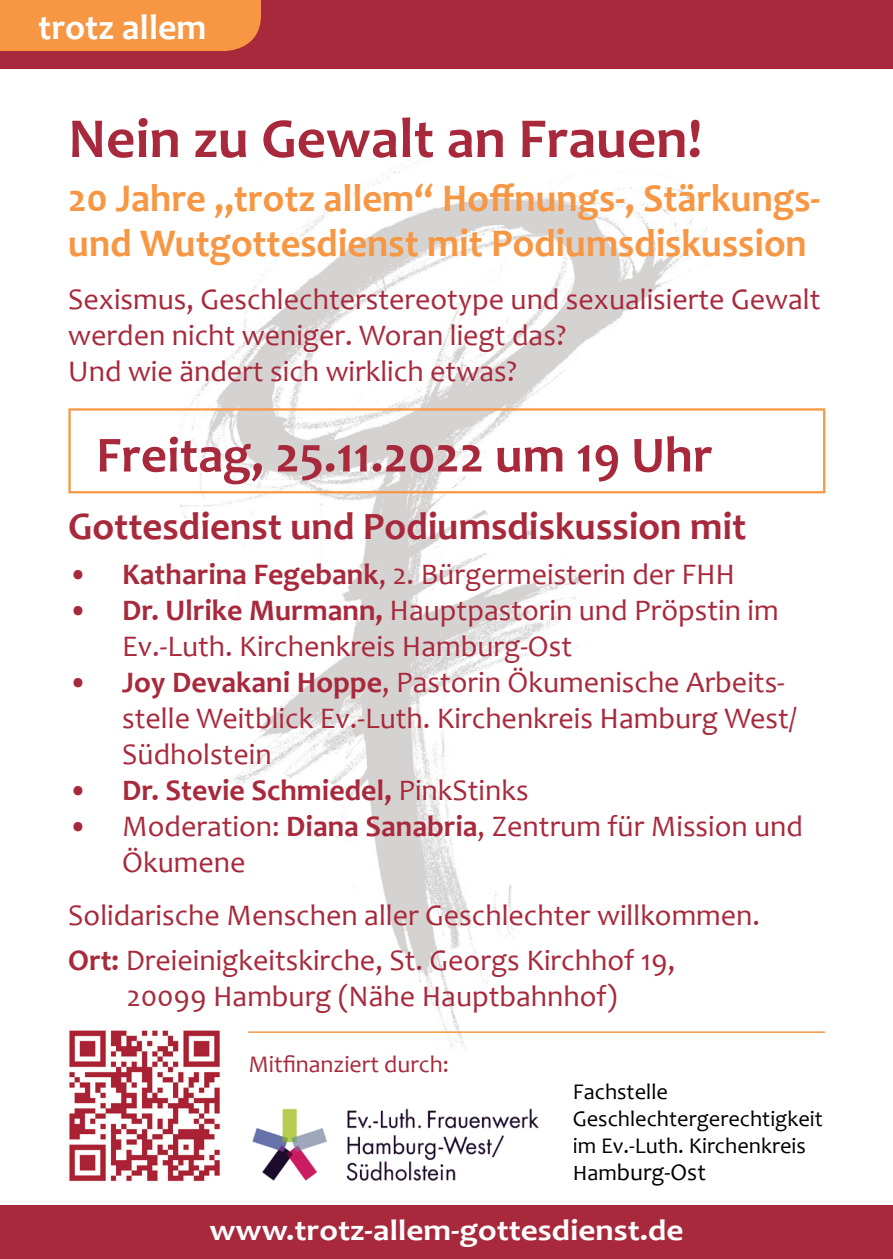
<style>
.page{position:relative;width:893px;height:1259px;background:#fff}
.page>*{position:absolute;margin:0;border:0;box-sizing:border-box;transform-origin:0 0}
.t1{font:700 57px "Candara";color:#a8293c}
.t2{font:700 51px "Candara";color:#a8293c}
.t3{font:700 39.3px/45px "Candara";color:#f79643}
.t4{font:700 39px "Candara";color:#a8293c}
.t5{font:700 36px "Candara";color:#fff}
.t6{font:30px/36px "Candara";color:#a8293c}
.t7{font:700 30px "Candara";color:#fff;scale:1.11 1}
.t8{font:700 30px "Candara";color:#a8293c}
.t9{font:24px "Candara";color:#a8293c}
.t10{font:24px "Candara";color:#000}
.t11{font:22.5px/27px "Candara";color:#000}
.s1{font-weight:700}
.s2{font-weight:400}
.s3{font-size:22.5px}
</style>
<div class="page">
<img style="left:179px;top:159px;width:528px;height:889px">
<div style="left:68px;top:408px;width:757px;height:85px;border:2px solid #f79643"></div>
<div style="left:0;top:0;width:893px;height:68px;background:#a8293c"></div>
<div style="left:0;top:1205px;width:893px;height:54px;background:#a8293c"></div>
<img style="left:252px;top:1108px;width:286px;height:73px">
<img style="left:69px;top:1020px;width:161px;height:162px">
<div style="left:0;top:0;width:261px;height:51px;background:#f79643"></div>
<hr style="left:248px;top:1031px;width:577px;height:2px;background:#f79643">
<p class="t5" style="left:38px;top:5px;width:170px">trotz allem</p>
<h1 class="t1" style="left:68px;top:103px;width:635px">Nein zu Gewalt an Frauen!</h1>
<h3 class="t3" style="left:68px;top:175px;width:753px">20 Jahre „trotz allem“ Hoffnungs-, Stärkungs&shy;und Wutgottesdienst mit Podiumsdiskussion</h3>
<p class="t6" style="left:68px;top:280px;width:754px">Sexismus, Geschlechterstereotype und sexualisierte Gewalt werden nicht weniger. Woran liegt das?<br>Und wie ändert sich wirklich etwas?</p>
<h2 class="t2" style="left:96px;top:423px;width:618px">Freitag, 25.11.2022 um 19 Uhr</h2>
<h3 class="t4" style="left:68px;top:502px;width:680px">Gottesdienst und Podiumsdiskussion mit</h3>
<p class="t6" style="left:68px;top:556px;width:668px"><span class="s1">• Katharina Fegebank</span>, 2. Bürgermeisterin der FHH</p>
<p class="t6" style="left:122px;top:592px;width:658px;text-indent:-54px"><span class="s1">• Dr. Ulrike Murmann,</span> Hauptpastorin und Pröpstin im<br>Ev.-Luth. Kirchenkreis Hamburg-Ost</p>
<p class="t6" style="left:122px;top:664px;width:676px;text-indent:-54px"><span class="s1">• Joy Devakani Hoppe</span>, Pastorin Ökumenische Arbeits&shy;stelle Weitblick Ev.-Luth. Kirchenkreis Hamburg West/<br>Südholstein</p>
<p class="t8" style="left:68px;top:771px;width:462px">• Dr. Stevie Schmiedel, <span class="s2">PinkStinks</span></p>
<p class="t6" style="left:122px;top:808px;width:682px;text-indent:-54px">• Moderation: <span class="s1">Diana Sanabria</span>, Zentrum für Mission und<br>Ökumene</p>
<p class="t6" style="left:68px;top:892px;width:693px;line-height:44.4px">Solidarische Menschen aller Geschlechter willkommen.<br><span class="s1">Ort:</span> Dreieinigkeitskirche, St. Georgs Kirchhof 19,</p>
<p class="t6" style="left:127px;top:977px;width:492px">20099 Hamburg (Nähe Hauptbahnhof)</p>
<p class="t9" style="left:248px;top:1049px;width:202px">Mitfinanziert durch:</p>
<p class="t11" style="left:573px;top:1078px;width:252px">Fachstelle<br>Geschlechterger echtigkeit im Ev.-Luth. Kirchenkreis</p>
<p class="t10" style="left:573px;top:1157px;width:135px"><span class="s3">Ham</span>burg-Ost</p>
<p class="t7" style="left:209px;top:1211px;width:429px">www.trotz-allem-gottesdienst.de</p>
</div>
